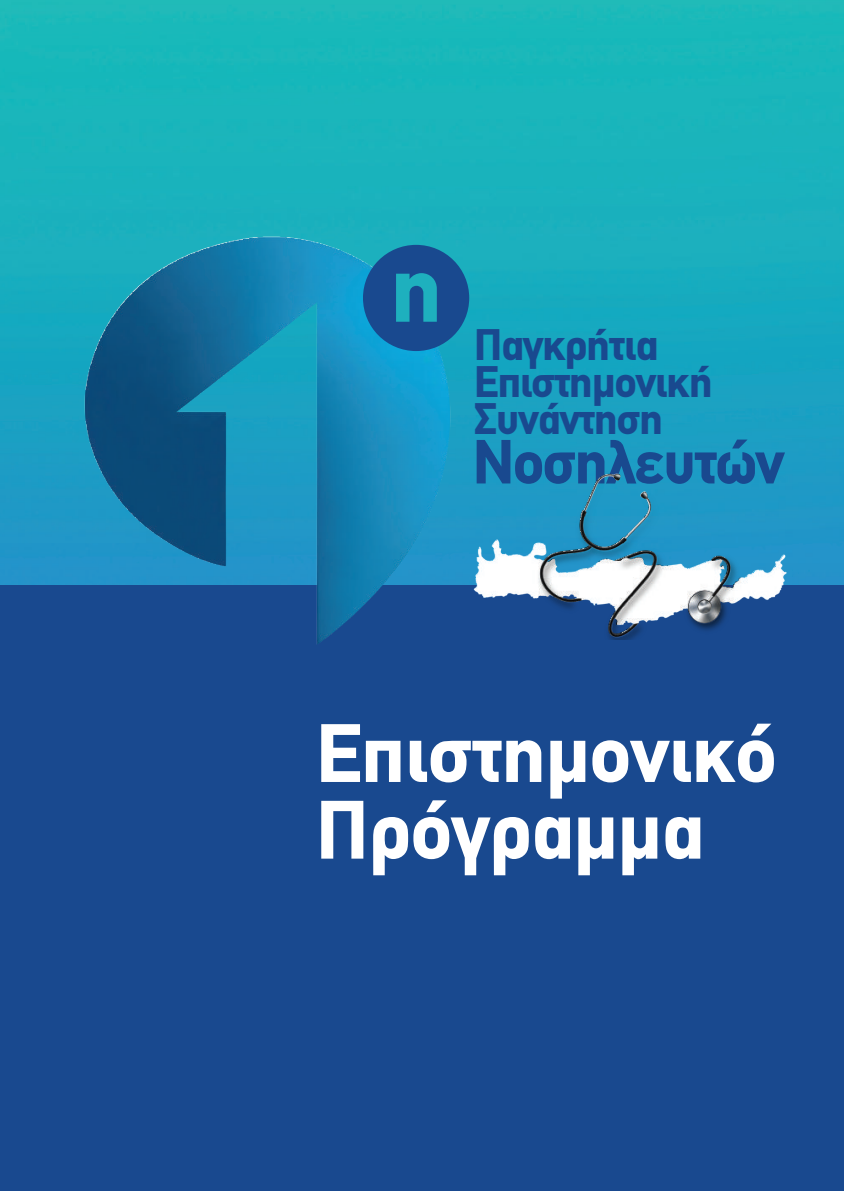
<style>
.page{position:relative;width:844px;height:1191px;background:#fff}
.page>*{position:absolute;margin:0;border:0;box-sizing:border-box;transform-origin:0 0}
.t1{font:700 94.67px "CF Din";color:#1eb0be}
.t2{font:700 81.2px/76.6px "CF Din";color:#fff}
.t3{font:700 61.07px "CF Din";letter-spacing:-.02em;color:#19498f}
.t4{font:700 43.4px/36.8px "CF Din";letter-spacing:-.02em;color:#19498f}
</style>
<div class="page">
<img style="left:0;top:0;width:843px;height:585px">
<div style="left:0;top:585px;width:843px;height:606px;background:#19498f"></div>
<img style="left:65px;top:225px;width:413px;height:419px">
<div style="left:363px;top:245px;width:106px;height:106px;background:#19498f;border-radius:50%"></div>
<img style="left:464px;top:462px;width:324px;height:178px">
<h1 class="t1" style="left:390px;top:237px;width:53px">η</h1>
<p class="t4" style="left:474px;top:327px;width:240px">Παγκρήτια<br>Επιστημονική<br>Συνάντηση</p>
<h3 class="t3" style="left:472px;top:429px;width:313px">Νοσηλευτών</h3>
<h2 class="t2" style="left:316px;top:716px;width:462px">Επιστημονικό<br>Πρόγραμμα</h2>
</div>
